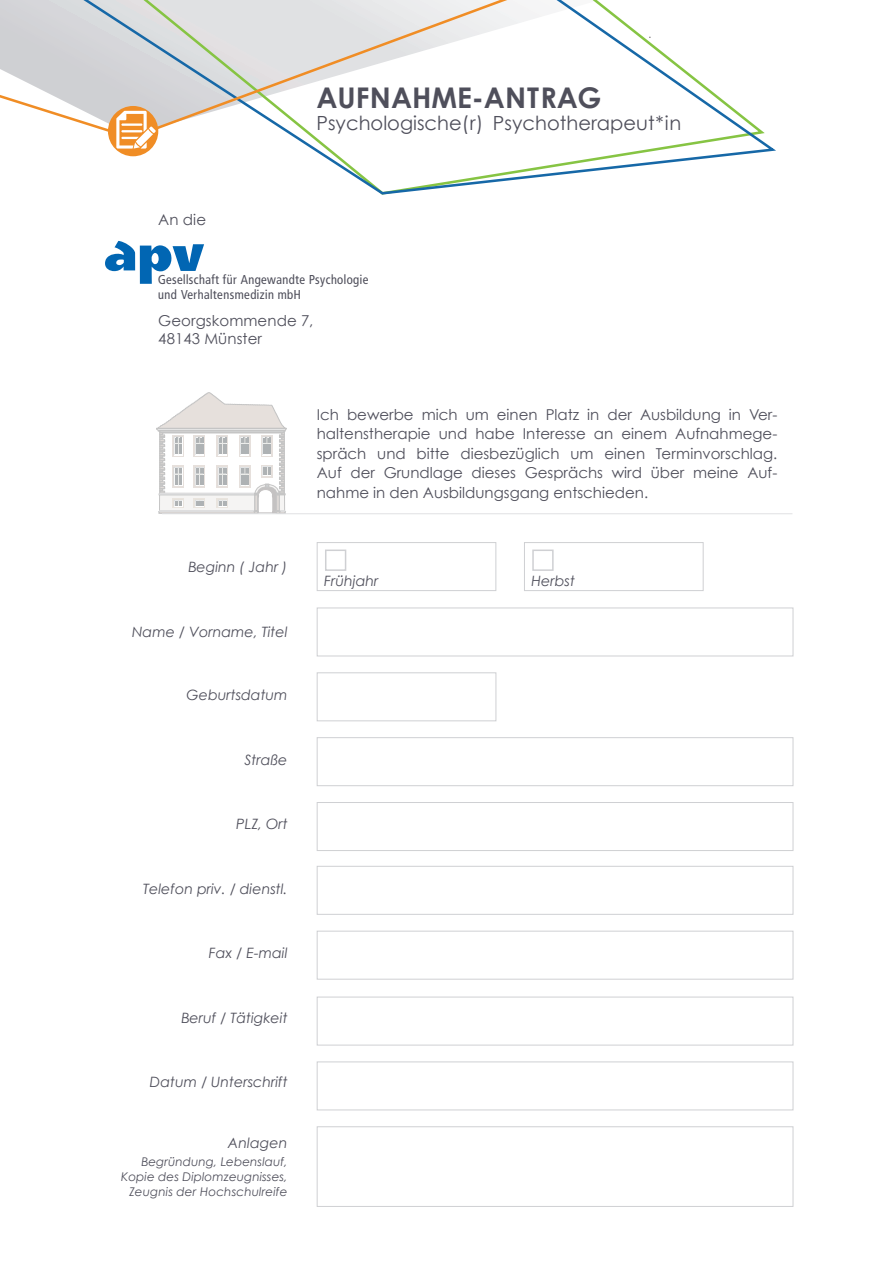
<style>
.page{position:relative;width:893px;height:1263px;background:#fff}
.page>*{position:absolute;margin:0;border:0;box-sizing:border-box;transform-origin:0 0}
.t1{font:700 28.5px "Century Gothic";color:#4f4f5b}
.t2{font:19.5px "Century Gothic";color:#4f4f5b}
.t3{font:15px "Century Gothic";color:#4f4f5b}
.t4{font:italic 14.25px "Century Gothic";color:#4f4f5b}
.t5{font:12.75px "Frutiger Condensed BQ";letter-spacing:.035em;color:#4f4f5b}
.t6{font:italic 12px "Century Gothic";letter-spacing:.005em;color:#4f4f5b}
</style>
<div class="page">
<div style="left:317px;top:672px;width:179px;height:49px;border:1px solid #cfd0d3"></div>
<div style="left:317px;top:608px;width:476px;height:48px;border:1px solid #cfd0d3"></div>
<div style="left:317px;top:737px;width:476px;height:49px;border:1px solid #cfd0d3"></div>
<div style="left:317px;top:802px;width:476px;height:49px;border:1px solid #cfd0d3"></div>
<div style="left:317px;top:866px;width:476px;height:49px;border:1px solid #cfd0d3"></div>
<div style="left:317px;top:931px;width:476px;height:48px;border:1px solid #cfd0d3"></div>
<div style="left:317px;top:997px;width:476px;height:48px;border:1px solid #cfd0d3"></div>
<div style="left:317px;top:1061px;width:476px;height:49px;border:1px solid #cfd0d3"></div>
<div style="left:317px;top:1126px;width:476px;height:81px;border:1px solid #cfd0d3"></div>
<svg style="left:156px;top:392px;width:130px;height:121px"></svg>
<svg style="left:105px;top:241px;width:99px;height:43px"></svg>
<hr style="left:162px;top:513px;width:630px;height:1px;background:#e0e1e3">
<div style="left:317px;top:542px;width:179px;height:49px;border:1px solid #cfd0d3"></div>
<div style="left:325px;top:549px;width:21px;height:22px;border:2px solid #cfd0d3"></div>
<div style="left:524px;top:542px;width:179px;height:49px;border:1px solid #cfd0d3"></div>
<div style="left:532px;top:549px;width:22px;height:22px;border:2px solid #cfd0d3"></div>
<svg style="left:109px;top:0;width:667px;height:195px"></svg>
<svg style="left:0;top:0;width:583px;height:140px"></svg>
<div style="left:108px;top:106px;width:50px;height:50px;background:#f08d25;border-radius:50%"></div>
<svg style="left:116px;top:111px;width:40px;height:38px"></svg>
<p class="t3" style="left:158px;top:211px;width:49px">An die</p>
<p class="t1" style="left:316px;top:80px;width:286px">AUFNAHME-ANTRAG</p>
<p class="t2" style="left:316px;top:112px;width:366px">Psychologische(r) Psychotherapeut*in</p>
<p class="t5" style="left:158px;top:271px;width:211px">Gesellschaft für Angewandte Psychologie</p>
<p class="t5" style="left:158px;top:286px;width:144px">und Verhaltensmedizin mbH</p>
<p class="t3" style="left:158px;top:311px;width:157px">Georgskommende 7,</p>
<p class="t3" style="left:158px;top:329px;width:105px">48143 Münster</p>
<p class="t4" style="left:188px;top:558px;width:101px">Beginn ( Jahr )</p>
<p class="t4" style="left:132px;top:623px;width:157px">Name / Vorname, Titel</p>
<p class="t4" style="left:186px;top:686px;width:103px">Geburtsdatum</p>
<p class="t4" style="left:244px;top:751px;width:45px">Straße</p>
<p class="t4" style="left:236px;top:815px;width:53px">PLZ, Ort</p>
<p class="t4" style="left:143px;top:880px;width:146px">Telefon priv. / dienstl.</p>
<p class="t4" style="left:209px;top:944px;width:80px">Fax / E-mail</p>
<p class="t4" style="left:181px;top:1009px;width:108px">Beruf / Tätigkeit</p>
<p class="t4" style="left:150px;top:1073px;width:139px">Datum / Unterschrift</p>
<p class="t4" style="left:228px;top:1134px;width:61px">Anlagen</p>
<p class="t6" style="left:141px;top:1154px;width:148px">Begründung, Lebenslauf,</p>
<p class="t6" style="left:121px;top:1169px;width:168px">Kopie des Diplomzeugnisses,</p>
<p class="t6" style="left:129px;top:1184px;width:160px">Zeugnis der Hochschulreife</p>
<p class="t3" style="left:317px;top:405px;width:462px">Ich bewerbe mich um einen Platz in der Ausbildung in Ver-</p>
<p class="t3" style="left:317px;top:424px;width:462px">haltenstherapie und habe Interesse an einem Aufnahmege-</p>
<p class="t3" style="left:317px;top:444px;width:462px">spräch und bitte diesbezüglich um einen Terminvorschlag.</p>
<p class="t3" style="left:317px;top:463px;width:462px">Auf der Grundlage dieses Gesprächs wird über meine Auf-</p>
<p class="t3" style="left:317px;top:483px;width:333px">nahme in den Ausbildungsgang entschieden.</p>
<p class="t4" style="left:324px;top:572px;width:56px">Frühjahr</p>
<p class="t4" style="left:531px;top:572px;width:45px">Herbst</p>
</div>
